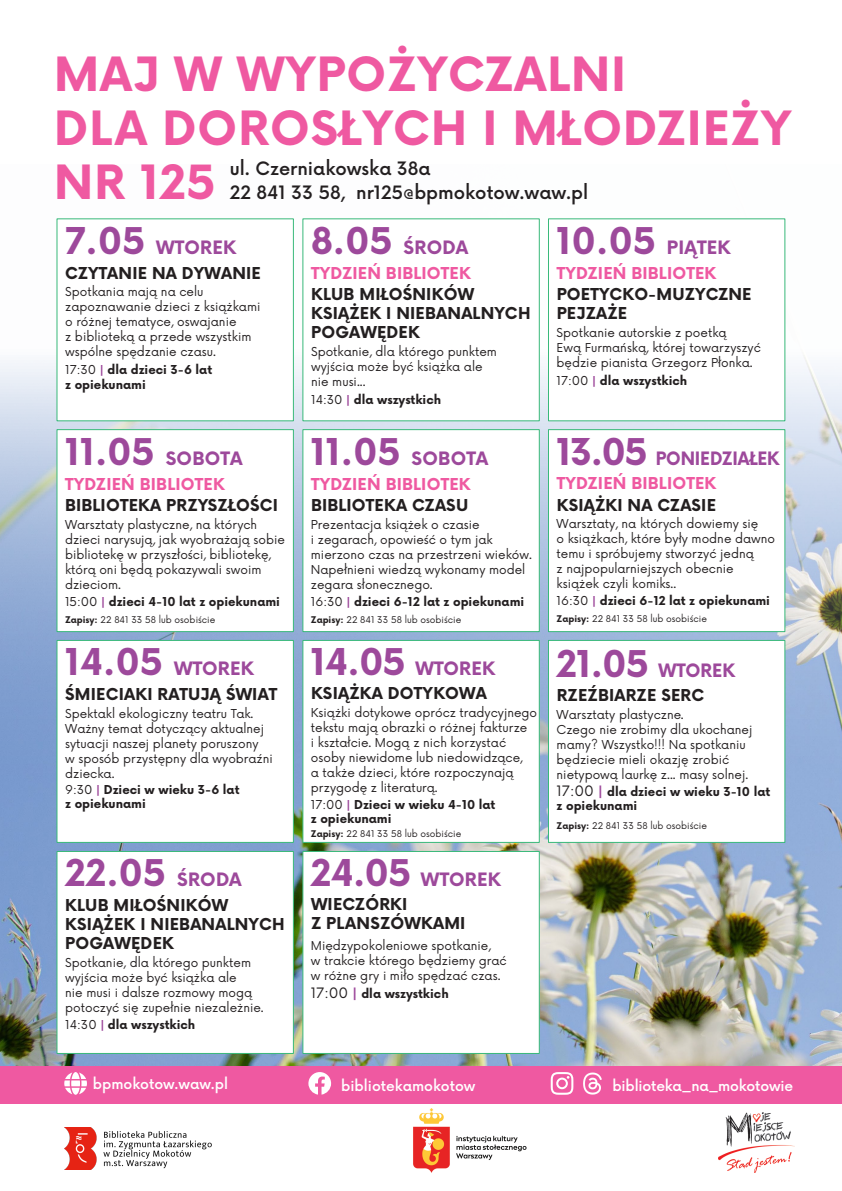
<style>
.page{position:relative;width:842px;height:1191px;background:#fff}
.page>*{position:absolute;margin:0;border:0;box-sizing:border-box;transform-origin:0 0}
.tytuly{font:700 46px/54px "Now";letter-spacing:.02em;color:#ef59a1}
.DATA{font:700 36px "Now";color:#9d499b}
.DATA-2{font:700 18px "Now";letter-spacing:.01em;color:#9d499b}
.bulety_kopia{font:500 18px "Now";color:#231f20}
.DATA-3{font:700 18px "Now";letter-spacing:.01em;color:#9d499b;scale:.94 1}
.TYTUŁ_ZAJĘĆ{font:700 16px/19px "Now";letter-spacing:.015em;color:#231f20}
.TYTUŁ_ZAJĘĆ-2{font:700 16px "Now";letter-spacing:.01em;color:#ef59a1}
.bulety_kopia-2{font:500 14px "Now";color:#fff}
.OPIS{font:12px/15px "Now";color:#231f20}
.OPIS-2{font:700 12px/14px "Now";color:#231f20}
.GODZINA{font:700 12px/14px "Now";color:#231f20}
.OPIS-3{font:9px "Now";color:#231f20}
.ZAPISY{font:9px "Now";color:#231f20}
.s1{font-size:36px}
.s2{font-weight:400}
.s3{font-weight:900;color:#9d499b}
.s4{font-weight:700}
.s5{font-weight:400;font-size:14px}
.s6{font-weight:900;font-size:14px;color:#9d499b}
.s7{font-size:18px}
</style>
<div class="page">
<img style="left:0;top:218px;width:842px;height:848px">
<div style="left:56px;top:218px;width:238px;height:203px;background:#fff"></div>
<div style="left:56px;top:429px;width:238px;height:203px;background:#fff;border:1px solid #39b97a"></div>
<div style="left:56px;top:640px;width:238px;height:203px;background:#fff;border:1px solid #39b97a"></div>
<div style="left:56px;top:851px;width:238px;height:203px;background:#fff;border:1px solid #39b97a"></div>
<div style="left:302px;top:218px;width:238px;height:203px;background:#fff"></div>
<div style="left:302px;top:429px;width:238px;height:203px;background:#fff;border:1px solid #39b97a"></div>
<div style="left:302px;top:640px;width:238px;height:203px;background:#fff;border:1px solid #39b97a"></div>
<div style="left:302px;top:851px;width:238px;height:203px;background:#fff;border:1px solid #39b97a"></div>
<div style="left:548px;top:218px;width:237px;height:203px;background:#fff"></div>
<div style="left:548px;top:429px;width:237px;height:203px;background:#fff;border:1px solid #39b97a"></div>
<div style="left:548px;top:640px;width:237px;height:203px;background:#fff;border:1px solid #39b97a"></div>
<img style="left:64px;top:1127px;width:148px;height:42px">
<img style="left:413px;top:1108px;width:114px;height:65px">
<img style="left:718px;top:1113px;width:77px;height:60px">
<div style="left:0;top:1066px;width:842px;height:37px;background:#ef59a1"></div>
<svg style="left:308px;top:1072px;width:23px;height:22px"></svg>
<svg style="left:551px;top:1072px;width:22px;height:22px"></svg>
<img style="left:583px;top:1072px;width:19px;height:22px">
<svg style="left:64px;top:1072px;width:23px;height:22px"></svg>
<p class="tytuly" style="left:54px;top:46px;width:739px">MAJ W WYPOŻYCZALNI<br>DLA DOROSŁYCH I MŁODZIEŻY<br>NR 125</p>
<p class="bulety_kopia" style="left:230px;top:154px;width:202px">ul. Czerniakowska 38a</p>
<p class="bulety_kopia" style="left:230px;top:179px;width:360px">22 841 33 58, nr125@bpmokotow.waw.pl</p>
<p class="DATA-2" style="left:557px;top:234px;width:176px"><span class="s1">10.05</span> PIĄTEK</p>
<p class="TYTUŁ_ZAJĘĆ-2" style="left:557px;top:261px;width:161px">TYDZIEŃ BIBLIOTEK</p>
<p class="TYTUŁ_ZAJĘĆ" style="left:557px;top:285px;width:196px">POETYCKO-MUZYCZNE<br>PEJZAŻE</p>
<p class="OPIS" style="left:557px;top:324px;width:206px">Spotkanie autorskie z poetką<br>Ewą Furmańską, której towarzyszyć będzie pianista Grzegorz Płonka.</p>
<p class="OPIS-2" style="left:557px;top:373px;width:132px"><span class="s2">17:00</span> <span class="s3">|</span> dla wszystkich</p>
<p class="DATA-2" style="left:65px;top:234px;width:173px"><span class="s1">7.05</span> WTOREK</p>
<p class="TYTUŁ_ZAJĘĆ" style="left:65px;top:263px;width:197px">CZYTANIE NA DYWANIE</p>
<p class="OPIS" style="left:65px;top:284px;width:197px">Spotkania mają na celu zapoznawanie dzieci z książkami o różnej tematyce, oswajanie<br>z biblioteką a przede wszystkim wspólne spędzanie czasu.</p>
<p class="OPIS-2" style="left:65px;top:362px;width:148px;line-height:15px"><span class="s2">17:30</span> <span class="s3">|</span> dla dzieci 3-6 lat z opiekunami</p>
<p class="DATA-2" style="left:311px;top:234px;width:159px"><span class="s1">8.05</span> ŚRODA</p>
<p class="TYTUŁ_ZAJĘĆ-2" style="left:311px;top:261px;width:161px">TYDZIEŃ BIBLIOTEK</p>
<p class="TYTUŁ_ZAJĘĆ" style="left:311px;top:285px;width:221px">KLUB MIŁOŚNIKÓW<br>KSIĄŻEK I NIEBANALNYCH<br>POGAWĘDEK</p>
<p class="OPIS" style="left:311px;top:343px;width:187px">Spotkanie, dla którego punktem wyjścia może być książka ale nie musi...</p>
<p class="OPIS-2" style="left:311px;top:392px;width:132px"><span class="s2">14:30</span> <span class="s3">|</span> dla wszystkich</p>
<p class="DATA-2" style="left:311px;top:445px;width:179px"><span class="s1">11.05</span> SOBOTA</p>
<p class="TYTUŁ_ZAJĘĆ-2" style="left:311px;top:472px;width:161px">TYDZIEŃ BIBLIOTEK</p>
<p class="TYTUŁ_ZAJĘĆ" style="left:311px;top:495px;width:159px">BIBLIOTEKA CZASU</p>
<p class="OPIS" style="left:311px;top:516px;width:223px">Prezentacja książek o czasie<br>i zegarach, opowieść o tym jak mierzono czas na przestrzeni wieków.</p>
<p class="OPIS" style="left:311px;top:561px;width:216px">Napełnieni wiedzą wykonamy model zegara słonecznego.</p>
<p class="OPIS-2" style="left:311px;top:594px;width:215px"><span class="s2">16:30</span> <span class="s3">|</span> dzieci 6-12 lat z opiekunami</p>
<p class="OPIS-3" style="left:311px;top:612px;width:152px"><span class="s4">Zapisy:</span> 22 841 33 58 lub osobiście</p>
<p class="DATA-2" style="left:311px;top:655px;width:186px"><span class="s1">14.05</span> WTOREK</p>
<p class="TYTUŁ_ZAJĘĆ" style="left:311px;top:683px;width:177px">KSIĄŻKA DOTYKOWA</p>
<p class="OPIS" style="left:311px;top:704px;width:228px">Książki dotykowe oprócz tradycyjnego tekstu mają obrazki o różnej fakturze<br>i kształcie. Mogą z nich korzystać osoby niewidome lub niedowidzące,<br>a także dzieci, które rozpoczynają przygodę z literaturą.</p>
<p class="OPIS-2" style="left:311px;top:797px;width:186px"><span class="s2">17:00</span> <span class="s3">|</span> Dzieci w wieku 4-10 lat z opiekunami</p>
<p class="OPIS-3" style="left:311px;top:826px;width:152px"><span class="s4">Zapisy:</span> 22 841 33 58 lub osobiście</p>
<p class="DATA-2" style="left:311px;top:866px;width:192px"><span class="s1">24.05</span> WTOREK</p>
<p class="TYTUŁ_ZAJĘĆ" style="left:311px;top:894px;width:156px">WIECZÓRKI<br>Z PLANSZÓWKAMI</p>
<p class="OPIS" style="left:311px;top:937px;width:197px">Międzypokoleniowe spotkanie,<br>w trakcie którego będziemy grać w różne gry i miło spędzać czas.</p>
<p class="GODZINA" style="left:311px;top:986px;width:139px"><span class="s5">17:00</span> <span class="s6">|</span> dla wszystkich</p>
<p class="DATA-2" style="left:65px;top:445px;width:179px"><span class="s1">11.05</span> SOBOTA</p>
<p class="TYTUŁ_ZAJĘĆ-2" style="left:65px;top:472px;width:161px">TYDZIEŃ BIBLIOTEK</p>
<p class="TYTUŁ_ZAJĘĆ" style="left:65px;top:495px;width:214px">BIBLIOTEKA PRZYSZŁOŚCI</p>
<p class="OPIS" style="left:65px;top:516px;width:221px">Warsztaty plastyczne, na których dzieci narysują, jak wyobrażają sobie bibliotekę w przyszłości, bibliotekę, którą oni będą pokazywali swoim dzieciom.</p>
<p class="OPIS-2" style="left:65px;top:594px;width:217px"><span class="s2">15:00</span> <span class="s3">|</span> dzieci 4-10 lat z opiekunami</p>
<p class="OPIS-3" style="left:65px;top:612px;width:152px"><span class="s4">Zapisy:</span> 22 841 33 58 lub osobiście</p>
<p class="DATA-2" style="left:65px;top:655px;width:190px"><span class="s1">14.05</span> WTOREK</p>
<p class="TYTUŁ_ZAJĘĆ" style="left:65px;top:684px;width:213px">ŚMIECIAKI RATUJĄ ŚWIAT</p>
<p class="OPIS" style="left:65px;top:705px;width:209px">Spektakl ekologiczny teatru Tak.<br>Ważny temat dotyczący aktualnej sytuacji naszej planety poruszony<br>w sposób przystępny dla wyobraźni dziecka.</p>
<p class="OPIS-2" style="left:65px;top:782px;width:176px"><span class="s2">9:30</span> <span class="s3">|</span> Dzieci w wieku 3-6 lat z opiekunami</p>
<p class="DATA-3" style="left:557px;top:445px;width:239px"><span class="s1">13.05</span> PONIEDZIAŁEK</p>
<p class="TYTUŁ_ZAJĘĆ-2" style="left:557px;top:471px;width:161px">TYDZIEŃ BIBLIOTEK</p>
<p class="TYTUŁ_ZAJĘĆ" style="left:557px;top:495px;width:161px">KSIĄŻKI NA CZASIE</p>
<p class="OPIS" style="left:557px;top:516px;width:220px">Warsztaty, na których dowiemy się<br>o książkach, które były modne dawno temu i spróbujemy stworzyć jedną<br>z najpopularniejszych obecnie książek czyli komiks..</p>
<p class="OPIS-2" style="left:557px;top:593px;width:215px"><span class="s2">16:30</span> <span class="s3">|</span> dzieci 6-12 lat z opiekunami</p>
<p class="OPIS-3" style="left:557px;top:611px;width:152px"><span class="s4">Zapisy:</span> 22 841 33 58 lub osobiście</p>
<p class="DATA-2" style="left:557px;top:657px;width:180px"><span class="s1">21.05</span> WTOREK</p>
<p class="TYTUŁ_ZAJĘĆ" style="left:557px;top:685px;width:149px">RZEŹBIARZE SERC</p>
<p class="OPIS" style="left:557px;top:706px;width:197px">Warsztaty plastyczne.<br>Czego nie zrobimy dla ukochanej mamy? Wszystko!!! Na spotkaniu będziecie mieli okazję zrobić nietypową laurkę z... masy solnej.</p>
<p class="GODZINA" style="left:557px;top:784px;width:215px"><span class="s5">17:00</span> <span class="s6">|</span> dla dzieci w wieku 3-10 lat z opiekunami</p>
<p class="ZAPISY" style="left:557px;top:818px;width:152px"><span class="s4">Zapisy:</span> 22 841 33 58 lub osobiście</p>
<p class="DATA" style="left:65px;top:846px;width:178px">22.05 <span class="s7">ŚRODA</span></p>
<p class="TYTUŁ_ZAJĘĆ" style="left:65px;top:895px;width:221px">KLUB MIŁOŚNIKÓW<br>KSIĄŻEK I NIEBANALNYCH<br>POGAWĘDEK</p>
<p class="OPIS" style="left:65px;top:954px;width:200px">Spotkanie, dla którego punktem wyjścia może być książka ale<br>nie musi i dalsze rozmowy mogą potoczyć się zupełnie niezależnie.</p>
<p class="OPIS-2" style="left:65px;top:1017px;width:132px"><span class="s2">14:30</span> <span class="s3">|</span> dla wszystkich</p>
<p class="bulety_kopia-2" style="left:93px;top:1072px;width:137px">bpmokotow.waw.pl</p>
<p class="bulety_kopia-2" style="left:341px;top:1074px;width:136px">bibliotekamokotow</p>
<p class="bulety_kopia-2" style="left:612px;top:1074px;width:182px">biblioteka_na_mokotowie</p>
</div>
